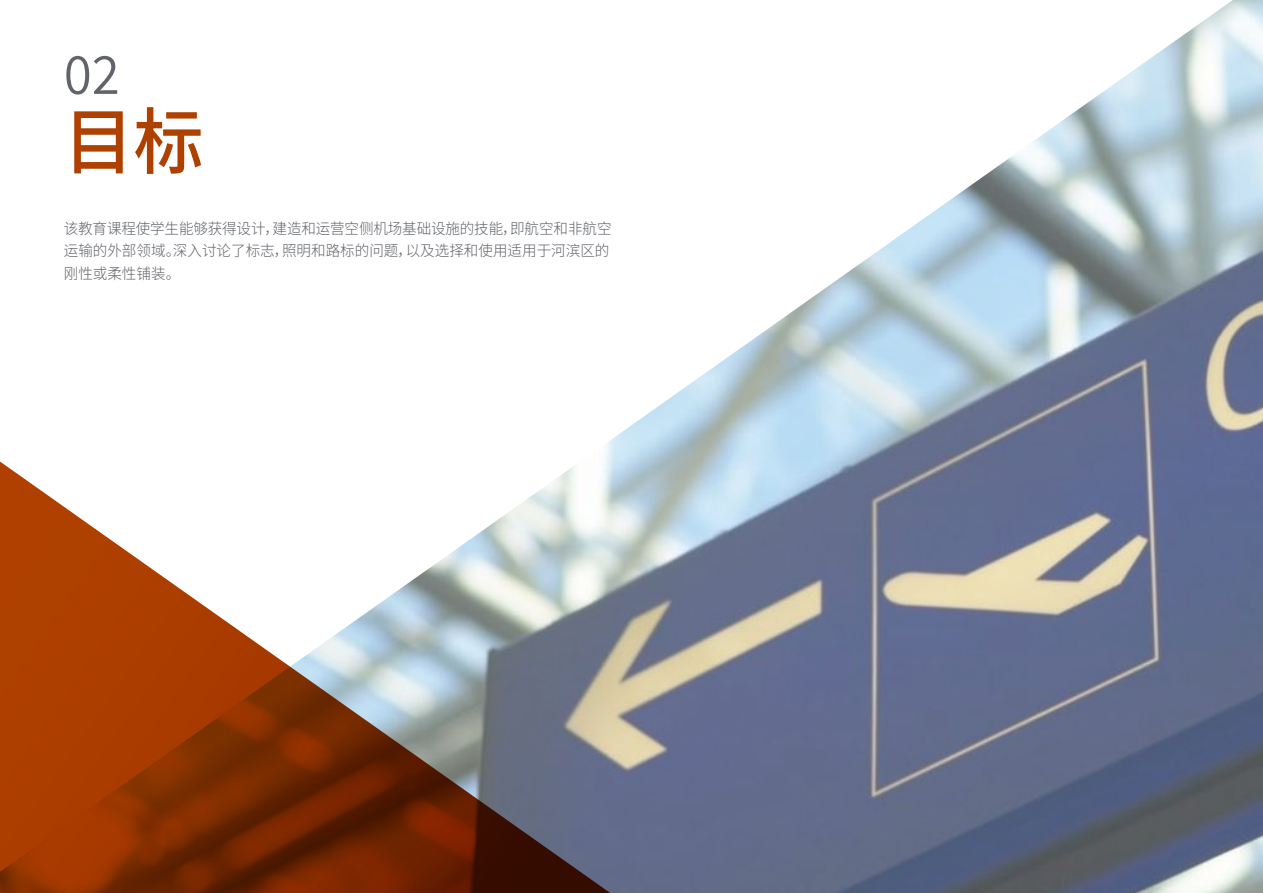
<style>
.page{position:relative;width:1263px;height:893px;background:#fff}
.page>*{position:absolute;margin:0;border:0;box-sizing:border-box;transform-origin:0 0}
.t1{font:500 72px "Source Han Sans CN";color:#ae4000}
.t2{font:52.5px "Source Han Sans CN";color:#61646a}
.t3{font:300 15px/22.5px "Source Han Sans CN";color:#61646a}
</style>
<div class="page">
<img style="left:605px;top:0;width:658px;height:893px">
<svg style="left:0;top:446px;width:640px;height:447px"></svg>
<h2 class="t2" style="left:64px;top:45px;width:57px">02</h2>
<h1 class="t1" style="left:64px;top:101px;width:141px">目标</h1>
<p class="t3" style="left:64px;top:217px;width:549px">该教育课程使学生能够获得设计，建造和运营空侧机场基础设施的技能，即航空和非航空运输的外部领域。深入讨论了标志，照明和路标的问题，以及选择和使用适用于河滨区的刚性或柔性铺装。</p>
</div>
